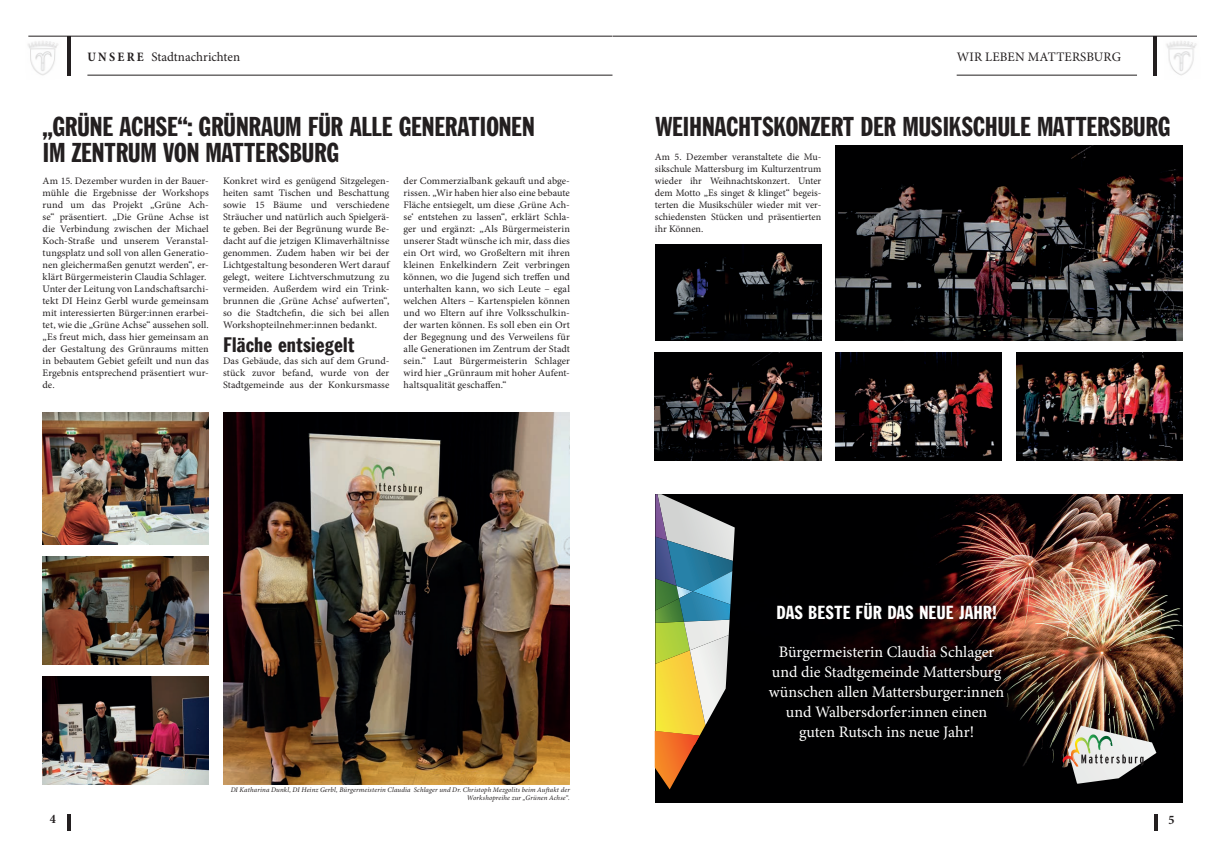
<style>
.page{position:relative;width:1225px;height:845px;background:#fff}
.page>*{position:absolute;margin:0;border:0;box-sizing:border-box;transform-origin:0 0}
.t1{font:expanded 26px "Franklin Goth";letter-spacing:-.02em;color:#231f20;scale:.96 1}
.t2{font:expanded 20px "Franklin Goth";letter-spacing:-.005em;color:#231f20}
.t3{font:expanded 18px "Franklin Goth";color:#fff}
.t4{font:16px/20px "Minion Pro";color:#fff;text-align:center}
.t5{font:13px "Minion Pro";color:#231f20}
.t6{font:700 condensed 13px "Minion Pro";color:#231f20}
.t7{font:10px/12px "Minion Pro";color:#231f20;text-align:justify}
.t8{font:italic 7px/8.4px "Minion Pro";letter-spacing:.015em;color:#231f20;text-align:right}
.s1{font-weight:700;font-stretch:condensed}
</style>
<div class="page">
<img style="left:655px;top:494px;width:527px;height:308px">
<hr style="left:1154px;top:814px;width:3px;height:17px;background:#231f20">
<img style="left:835px;top:145px;width:347px;height:195px">
<img style="left:655px;top:244px;width:166px;height:96px">
<img style="left:1067px;top:725px;width:89px;height:59px">
<svg style="left:655px;top:494px;width:80px;height:295px;background:#83876b"></svg>
<hr style="left:956px;top:75px;width:181px;height:1px;background:#231f20">
<hr style="left:1153px;top:36px;width:4px;height:39px;background:#231f20">
<img style="left:1166px;top:41px;width:31px;height:35px">
<hr style="left:613px;top:36px;width:584px;height:1px;background:#231f20">
<img style="left:28px;top:41px;width:30px;height:35px">
<hr style="left:67px;top:36px;width:4px;height:39px;background:#231f20">
<hr style="left:87px;top:75px;width:525px;height:1px;background:#231f20">
<hr style="left:28px;top:36px;width:584px;height:1px;background:#231f20">
<hr style="left:67px;top:814px;width:3px;height:17px;background:#231f20">
<img style="left:655px;top:352px;width:166px;height:108px">
<img style="left:835px;top:352px;width:167px;height:108px">
<img style="left:1016px;top:352px;width:166px;height:108px">
<img style="left:223px;top:412px;width:347px;height:372px">
<img style="left:43px;top:412px;width:166px;height:132px">
<img style="left:43px;top:556px;width:166px;height:108px">
<img style="left:43px;top:676px;width:166px;height:108px">
<p class="t5" style="left:87px;top:48px;width:154px"><span class="s1">U N S E R E</span> Stadtnachrichten</p>
<p class="t5" style="left:956px;top:48px;width:166px">WIR LEBEN MATTERSBURG</p>
<p class="t1" style="left:43px;top:112px;width:514px">„GRÜNE ACHSE“: GRÜNRAUM FÜR ALLE GENERATIONEN</p>
<p class="t1" style="left:43px;top:138px;width:311px">IM ZENTRUM VON MATTERSBURG</p>
<p class="t7" style="left:43px;top:175px;width:168px">Am 15. Dezember wurden in der Bauer&shy;mühle die Ergebnisse der Workshops rund um das Projekt „Grüne Ach&shy;se“ präsentiert. „Die Grüne Achse ist die Verbindung zwischen der Michael Koch-Straße und unserem Veranstal&shy;tungsplatz und soll von allen Generatio&shy;nen gleichermaßen genutzt werden“, er&shy;klärt Bürgermeisterin Claudia Schlager.</p>
<p class="t7" style="left:43px;top:283px;width:168px">Unter der Leitung von Landschaftsarchi&shy;tekt DI Heinz Gerbl wurde gemeinsam mit interessierten Bürger:innen erarbei&shy;tet, wie die „Grüne Achse“ aussehen soll. „Es freut mich, dass hier gemeinsam an der Gestaltung des Grünraums mitten in bebautem Gebiet gefeilt und nun das Ergebnis entsprechend präsentiert wur&shy;de.</p>
<p class="t7" style="left:403px;top:175px;width:168px">der Commerzialbank gekauft und abge&shy;rissen. „Wir haben hier also eine bebaute Fläche entsiegelt, um diese ‚Grüne Ach&shy;se‘ entstehen zu lassen“, erklärt Schla&shy;ger und ergänzt: „Als Bürgermeisterin unserer Stadt wünsche ich mir, dass dies ein Ort wird, wo Großeltern mit ihren kleinen Enkelkindern Zeit verbringen können, wo die Jugend sich treffen und unterhalten kann, wo sich Leute – egal welchen Alters – Kartenspielen können und wo Eltern auf ihre Volksschulkin&shy;der warten können. Es soll eben ein Ort der Begegnung und des Verweilens für alle Generationen im Zentrum der Stadt sein.“ Laut Bürgermeisterin Schlager wird hier „Grünraum mit hoher Aufent&shy;haltsqualität geschaffen.“</p>
<p class="t7" style="left:223px;top:175px;width:168px">Konkret wird es genügend Sitzgelegen&shy;heiten samt Tischen und Beschattung sowie 15 Bäume und verschiedene Sträucher und natürlich auch Spielgerä&shy;te geben. Bei der Begrünung wurde Be&shy;dacht auf die jetzigen Klimaverhältnisse genommen. Zudem haben wir bei der Lichtgestaltung besonderen Wert darauf gelegt, weitere Lichtverschmutzung zu vermeiden. Außerdem wird ein Trink&shy;brunnen die ‚Grüne Achse‘ aufwerten“, so die Stadtchefin, die sich bei allen Workshopteilnehmer:innen bedankt.</p>
<p class="t2" style="left:223px;top:334px;width:133px">Fläche entsiegelt</p>
<p class="t7" style="left:223px;top:355px;width:168px">Das Gebäude, das sich auf dem Grund&shy;stück zuvor befand, wurde von der Stadtgemeinde aus der Konkursmasse</p>
<p class="t6" style="left:50px;top:810px;width:8px">4</p>
<p class="t8" style="left:231px;top:785px;width:341px">DI Katharina Dunkl, DI Heinz Gerbl, Bürgermeisterin Claudia Schlager und Dr. Christoph Mezgolits beim Auftakt der<br>Workshopreihe zur „Grünen Achse“.</p>
<p class="t1" style="left:655px;top:112px;width:539px">WEIHNACHTSKONZERT DER MUSIKSCHULE MATTERSBURG</p>
<p class="t7" style="left:655px;top:151px;width:168px">Am 5. Dezember veranstaltete die Mu&shy;sikschule Mattersburg im Kulturzentrum wieder ihr Weihnachtskonzert. Unter dem Motto „Es singet &amp; klinget“ begeis&shy;terten die Musikschüler wieder mit ver&shy;schiedensten Stücken und präsentierten ihr Können.</p>
<p class="t3" style="left:776px;top:602px;width:222px">DAS BESTE FÜR DAS NEUE JAHR!</p>
<p class="t4" style="left:778px;top:642px;width:217px">Bürgermeisterin Claudia Schlager</p>
<p class="t4" style="left:772px;top:662px;width:231px">und die Stadtgemeinde Mattersburg</p>
<p class="t4" style="left:769px;top:682px;width:237px">wünschen allen Mattersburger:innen</p>
<p class="t4" style="left:786px;top:702px;width:203px">und Walbersdorfer:innen einen guten Rutsch ins neue Jahr!</p>
<p class="t6" style="left:1168px;top:811px;width:8px">5</p>
</div>
